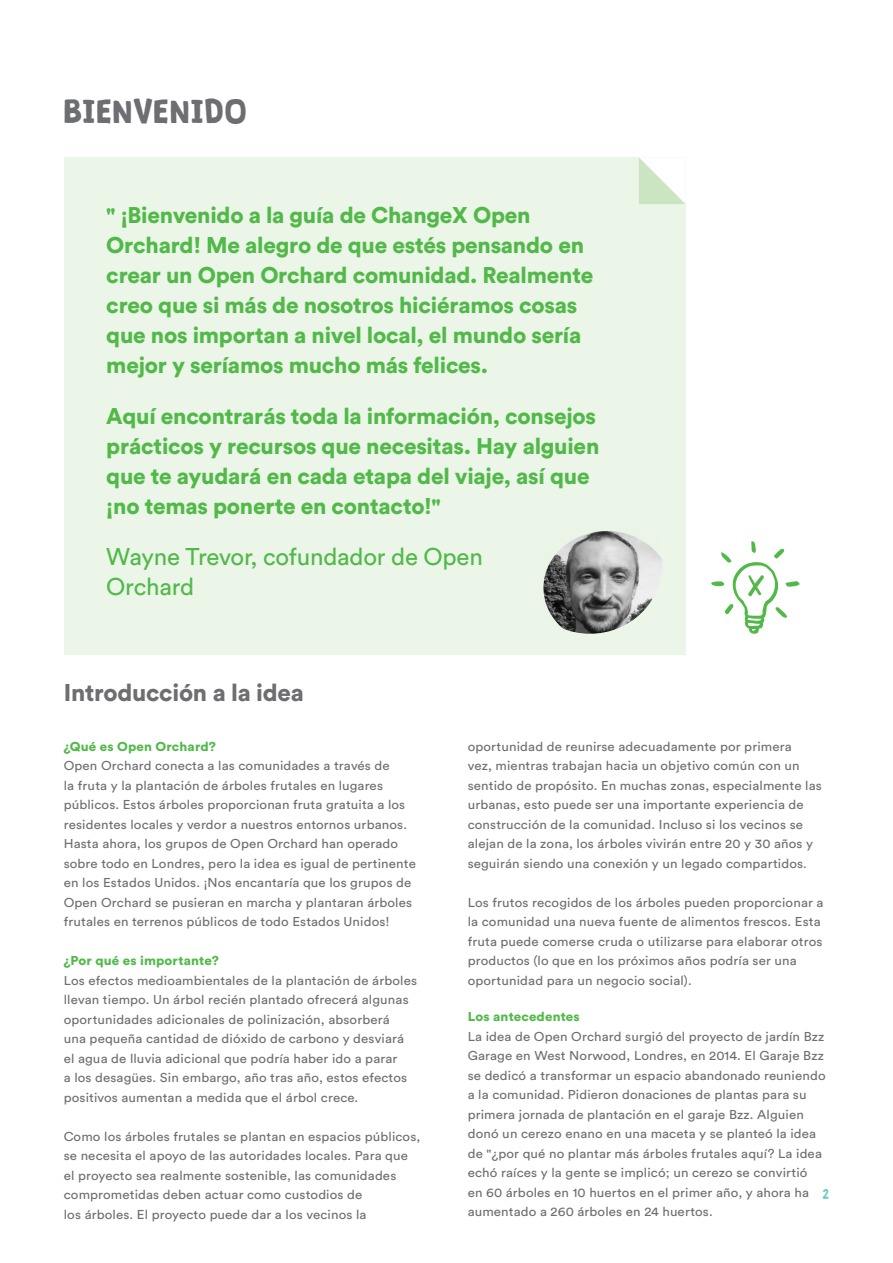
<style>
.page{position:relative;width:893px;height:1263px;background:#fff}
.page>*{position:absolute;margin:0;border:0;box-sizing:border-box;transform-origin:0 0}
.t1{font:30px "Granstander Clean";letter-spacing:-.01em;color:#6d6e71}
.t2{font:24px/30px "Circular Std";letter-spacing:-.01em;color:#51b948}
.t3{font:900 24px "Circular Std";letter-spacing:-.01em;color:#6d6e71}
.t4{font:900 22.5px/30px "Circular Std";letter-spacing:-.01em;color:#51b948}
.t5{font:12.75px/19.5px "Circular Std";letter-spacing:.01em;color:#6d6e71;scale:1.05 1}
.t6{font:900 12.75px "Circular Std";letter-spacing:.01em;color:#51b948;scale:1.05 1}
.t7{font:12px "Granstander Clean";color:#73cac4}
</style>
<div class="page">
<div style="left:64px;top:157px;width:622px;height:498px;background:#ebf5e8"></div>
<svg style="left:639px;top:157px;width:47px;height:47px;background:#e5f1e0"></svg>
<svg style="left:711px;top:541px;width:89px;height:93px"></svg>
<img style="left:543px;top:531px;width:119px;height:103px">
<p class="t1" style="left:64px;top:96px;width:186px">BIENVENIDO</p>
<p class="t4" style="left:106px;top:199px;width:488px">" ¡Bienvenido a la guía de ChangeX Open Orchard! Me alegro de que estés pensando en crear un Open Orchard comunidad. Realmente creo que si más de nosotros hiciéramos cosas que nos importan a nivel local, el mundo sería mejor y seríamos mucho más felices.</p>
<p class="t4" style="left:106px;top:400px;width:495px">Aquí encontrarás toda la información, consejos prácticos y recursos que necesitas. Hay alguien que te ayudará en cada etapa del viaje, así que ¡no temas ponerte en contacto!"</p>
<p class="t2" style="left:106px;top:541px;width:378px">Wayne Trevor, cofundador de Open<br>Orchard</p>
<p class="t3" style="left:64px;top:677px;width:242px">Introducción a la idea</p>
<p class="t6" style="left:64px;top:737px;width:147px">¿Qué es Open Orchard?</p>
<p class="t5" style="left:64px;top:756px;width:337px">Open Orchard conecta a las comunidades a través de<br>la fruta y la plantación de árboles frutales en lugares públicos. Estos árboles proporcionan fruta gratuita a los residentes locales y verdor a nuestros entornos urbanos.<br>Hasta ahora, los grupos de Open Orchard han operado sobre todo en Londres, pero la idea es igual de pertinente en los Estados Unidos. ¡Nos encantaría que los grupos de Open Orchard se pusieran en marcha y plantaran árboles frutales en terrenos públicos de todo Estados Unidos!</p>
<p class="t6" style="left:64px;top:952px;width:149px">¿Por qué es importante?</p>
<p class="t5" style="left:64px;top:970px;width:338px">Los efectos medioambientales de la plantación de árboles llevan tiempo. Un árbol recién plantado ofrecerá algunas oportunidades adicionales de polinización, absorberá<br>una pequeña cantidad de dióxido de carbono y desviará el agua de lluvia adicional que podría haber ido a parar<br>a los desagües. Sin embargo, año tras año, estos efectos positivos aumentan a medida que el árbol crece.</p>
<p class="t5" style="left:64px;top:1126px;width:341px">Como los árboles frutales se plantan en espacios públicos, se necesita el apoyo de las autoridades locales. Para que el proyecto sea realmente sostenible, las comunidades comprometidas deben actuar como custodios de<br>los árboles. El proyecto puede dar a los vecinos la</p>
<p class="t5" style="left:468px;top:736px;width:339px">oportunidad de reunirse adecuadamente por primera<br>vez, mientras trabajan hacia un objetivo común con un sentido de propósito. En muchas zonas, especialmente las urbanas, esto puede ser una importante experiencia de construcción de la comunidad. Incluso si los vecinos se alejan de la zona, los árboles vivirán entre 20 y 30 años y seguirán siendo una conexión y un legado compartidos.</p>
<p class="t5" style="left:468px;top:892px;width:340px">Los frutos recogidos de los árboles pueden proporcionar a la comunidad una nueva fuente de alimentos frescos. Esta fruta puede comerse cruda o utilizarse para elaborar otros productos (lo que en los próximos años podría ser una oportunidad para un negocio social).</p>
<p class="t6" style="left:468px;top:1008px;width:108px">Los antecedentes</p>
<p class="t5" style="left:468px;top:1026px;width:342px">La idea de Open Orchard surgió del proyecto de jardín Bzz Garage en West Norwood, Londres, en 2014. El Garaje Bzz se dedicó a transformar un espacio abandonado reuniendo a la comunidad. Pidieron donaciones de plantas para su primera jornada de plantación en el garaje Bzz. Alguien donó un cerezo enano en una maceta y se planteó la idea de "¿por qué no plantar más árboles frutales aquí? La idea echó raíces y la gente se implicó; un cerezo se convirtió<br>en 60 árboles en 10 huertos en el primer año, y ahora ha aumentado a 260 árboles en 24 huertos.</p>
<p class="t7" style="left:823px;top:1188px;width:8px">2</p>
</div>
